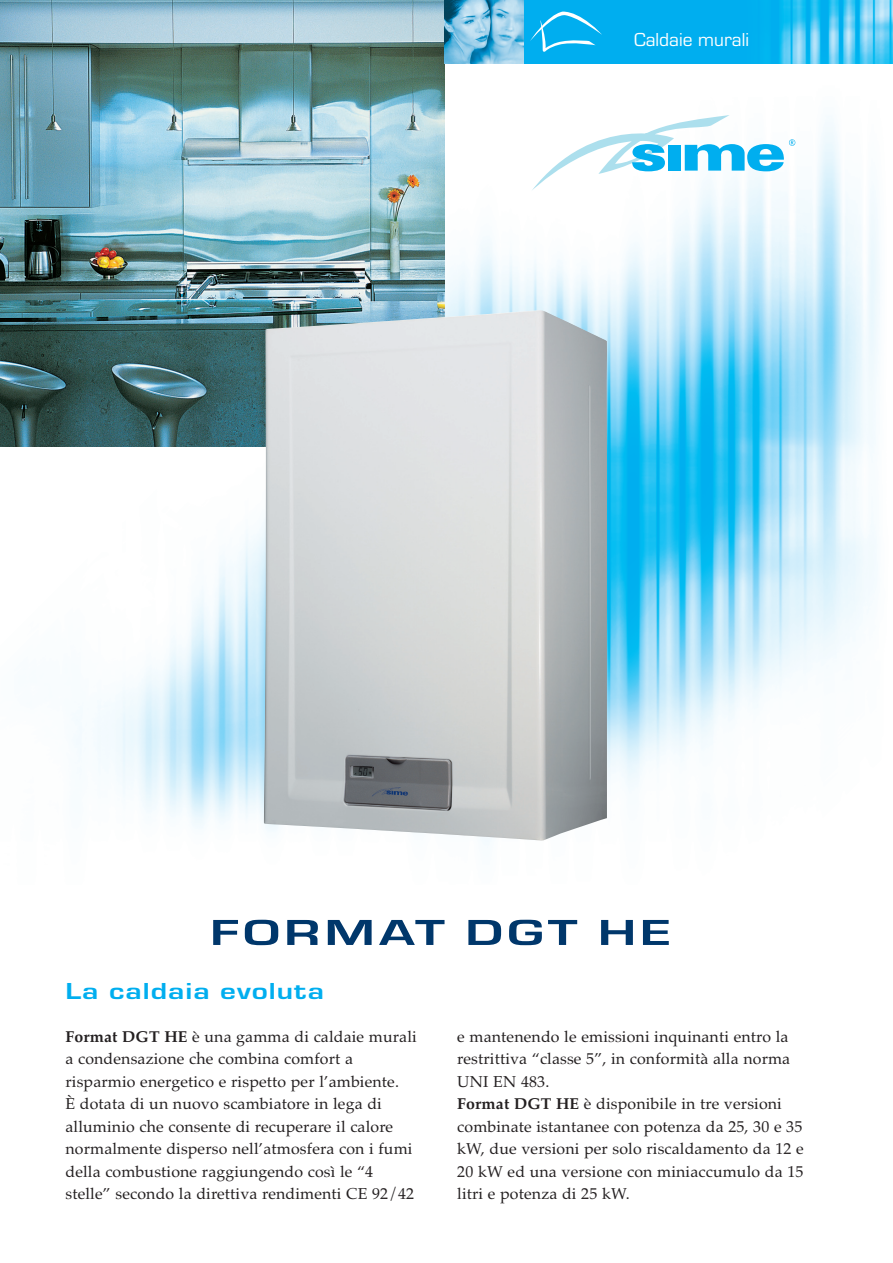
<style>
.page{position:relative;width:893px;height:1263px;background:#fff}
.page>*{position:absolute;margin:0;border:0;box-sizing:border-box;transform-origin:0 0}
.t1{font:700 37.5px "Eurostile T";letter-spacing:.075em;color:#00376b;scale:1.5 1}
.t2{font:700 24px "Eurostile T";letter-spacing:.03em;color:#00aeef;scale:1.3 1}
.t3{font:19.5px "Eurostile T";color:#fff}
.t4{font:15.75px/22.5px "Palatino";letter-spacing:.01em;color:#231f20}
.s1{font-weight:700}
</style>
<div class="page">
<img style="left:0;top:63px;width:892px;height:785px">
<div style="left:523px;top:0;width:227px;height:63px;background:#00aeef"></div>
<img style="left:0;top:0;width:445px;height:446px">
<img style="left:750px;top:0;width:143px;height:63px">
<img style="left:445px;top:0;width:78px;height:63px">
<svg style="left:530px;top:12px;width:72px;height:40px"></svg>
<svg style="left:531px;top:110px;width:264px;height:81px"></svg>
<img style="left:264px;top:310px;width:343px;height:531px">
<p class="t3" style="left:634px;top:32px;width:117px">Caldaie murali</p>
<h1 class="t1" style="left:210px;top:918px;width:309px">FORMAT DGT HE</h1>
<h2 class="t2" style="left:65px;top:982px;width:200px">La caldaia evoluta</h2>
<p class="t4" style="left:65px;top:1027px;width:353px"><span class="s1">Format DGT HE</span> è una gamma di caldaie murali a condensazione che combina comfort a risparmio energetico e rispetto per l’ambiente.<br>È dotata di un nuovo scambiatore in lega di alluminio che consente di recuperare il calore normalmente disperso nell’atmosfera con i fumi della combustione raggiungendo così le “4 stelle” secondo la direttiva rendimenti CE 92/42</p>
<p class="t4" style="left:457px;top:1027px;width:348px">e mantenendo le emissioni inquinanti entro la restrittiva “classe 5”, in conformità alla norma UNI EN 483.<br><span class="s1">Format DGT HE</span> è disponibile in tre versioni combinate istantanee con potenza da 25, 30 e 35 kW, due versioni per solo riscaldamento da 12 e 20 kW ed una versione con miniaccumulo da 15 litri e potenza di 25 kW.</p>
</div>
